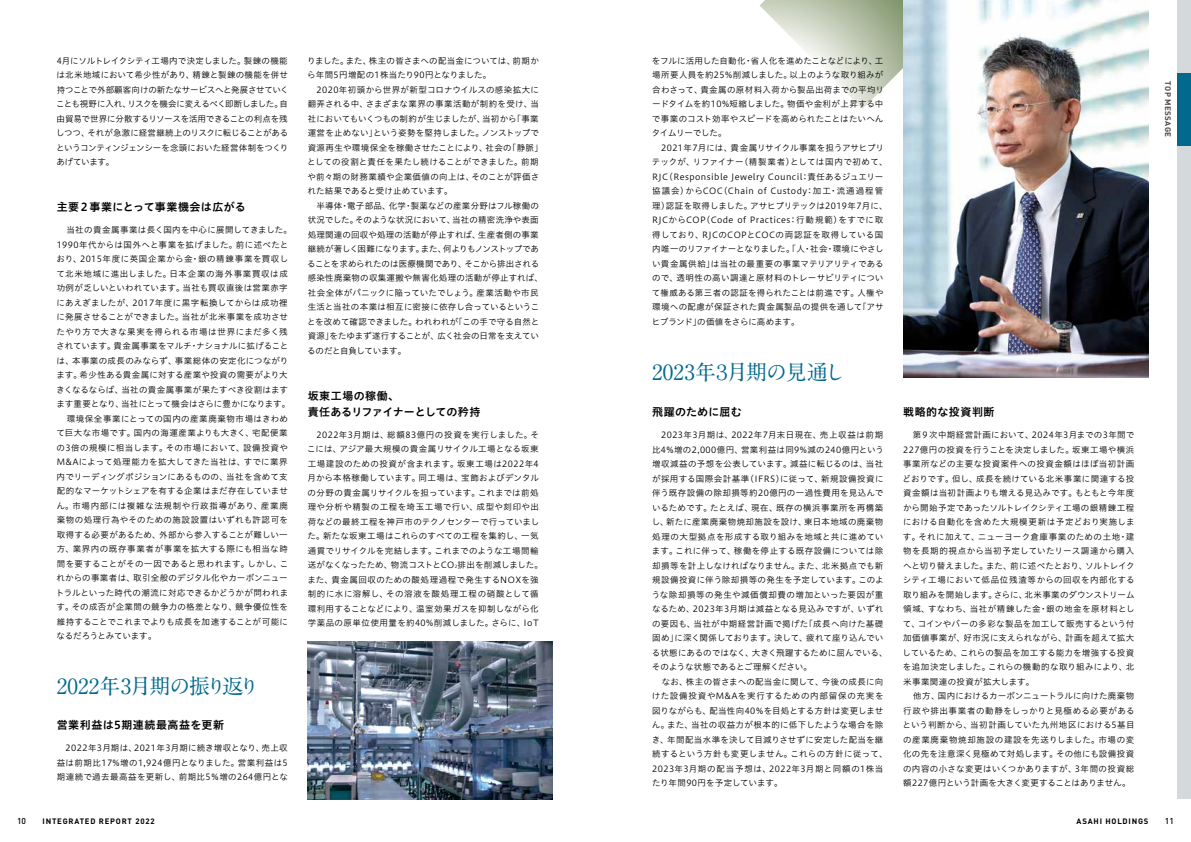
<style>
.page{position:relative;width:1191px;height:842px;background:#fff}
.page>*{position:absolute;margin:0;border:0;box-sizing:border-box;transform-origin:0 0}
.t1{font:700 21px "A1 Mincho Std";letter-spacing:-.05em;color:#00698d}
.t2{font:11px "Hiragino UD Sans Std W6";letter-spacing:.035em;color:#000}
.t3{font:11px/16px "Hiragino UD Sans Std W6";letter-spacing:.01em;color:#000}
.t4{font:11px "Hiragino UD Sans Std W6";letter-spacing:.015em;color:#000}
.t5{font:8.5px/14.5px "Hiragino UD Sans Std W3";letter-spacing:.03em;color:#000}
.t6{font:500 8.5px "DIN Pro";color:#000}
.t7{font:700 8px "DIN Pro";letter-spacing:.04em;color:#4c4948}
.t8{font:700 7.8px "DIN Pro";letter-spacing:.1em;color:#000}
.s1{font-size:4.2px}
</style>
<div class="page">
<svg style="left:760px;top:0;width:143px;height:109px"></svg>
<img style="left:903px;top:0;width:245px;height:377px">
<img style="left:308px;top:642px;width:245px;height:157px">
<div style="left:1176px;top:0;width:15px;height:799px;background:#d4d9dc"></div>
<div style="left:1176px;top:73px;width:15px;height:72px;background:#00698d"></div>
<p class="t5" style="left:56px;top:53px;width:234px;text-align:justify">4月にソルトレイクシティ工場内で決定しました。製錬の機能は北米地域において希少性があり、精錬と製錬の機能を併せ持つことで外部顧客向けの新たなサービスへと発展させていくことも視野に入れ、リスクを機会に変えるべく即断しました。自由貿易で世界に分散するリソースを活用できることの利点を残しつつ、それが急激に経営継続上のリスクに転じることがあるというコンティンジェンシーを念頭においた経営体制をつくりあげています。</p>
<p class="t2" style="left:57px;top:199px;width:191px">主要２事業にとって事業機会は広がる</p>
<p class="t5" style="left:56px;top:222px;width:238px">　当社の貴金属事業は長く国内を中心に展開してきました。<br>1990年代からは国外へと事業を拡げました。前に述べたとおり、2015年度に英国企業から金・銀の精錬事業を買収して北米地域に進出しました。日本企業の海外事業買収は成功例が乏しいといわれています。当社も買収直後は営業赤字にあえぎましたが、2017年度に黒字転換してからは成功裡に発展させることができました。当社が北米事業を成功させたやり方で大きな果実を得られる市場は世界にまだ多く残されています。貴金属事業をマルチ・ナショナルに拡げることは、本事業の成長のみならず、事業総体の安定化につながります。希少性ある貴金属に対する産業や投資の需要がより大きくなるならば、当社の貴金属事業が果たすべき役割はますます重要となり、当社にとって機会はさらに豊かになります。　環境保全事業にとっての国内の産業廃棄物市場はきわめて巨大な市場です。国内の海運産業よりも大きく、宅配便業の3倍の規模に相当します。その市場において、設備投資や<br>M&amp;Aによって処理能力を拡大してきた当社は、すでに業界内でリーディングポジションにあるものの、当社を含めて支配的なマーケットシェアを有する企業はまだ存在していません。市場内部には複雑な法規制や行政指導があり、産業廃棄物の処理行為やそのための施設設置はいずれも許認可を取得する必要があるため、外部から参入することが難しい一方、業界内の既存事業者が事業を拡大する際にも相当な時間を要することがその一因であると思われます。しかし、これからの事業者は、取引全般のデジタル化やカーボンニュートラルといった時代の潮流に対応できるかどうかが問われます。その成否が企業間の競争力の格差となり、競争優位性を維持することでこれまでよりも成長を加速することが可能になるだろうとみています。</p>
<h1 class="t1" style="left:57px;top:669px;width:205px">2022年3月期の振り返り</h1>
<p class="t2" style="left:57px;top:717px;width:169px">営業利益は5期連続最高益を更新</p>
<p class="t5" style="left:57px;top:740px;width:233px;text-align:justify">　2022年3月期は、2021年3月期に続き増収となり、売上収益は前期比17%増の1,924億円となりました。営業利益は5期連続で過去最高益を更新し、前期比5％増の264億円とな</p>
<p class="t5" style="left:307px;top:53px;width:237px">りました。また、株主の皆さまへの配当金については、前期から年間5円増配の1株当たり90円となりました。<br>　2020年初頭から世界が新型コロナウイルスの感染拡大に翻弄される中、さまざまな業界の事業活動が制約を受け、当社においてもいくつもの制約が生じましたが、当初から「事業運営を止めない」という姿勢を堅持しました。ノンストップで資源再生や環境保全を稼働させたことにより、社会の「静脈」としての役割と責任を果たし続けることができました。前期や前々期の財務業績や企業価値の向上は、そのことが評価された結果であると受け止めています。<br>　半導体・電子部品、化学・製薬などの産業分野はフル稼働の状況でした。そのような状況において、当社の精密洗浄や表面処理関連の回収や処理の活動が停止すれば、生産者側の事業継続が著しく困難になります。また、何よりもノンストップであることを求められたのは医療機関であり、そこから排出される感染性廃棄物の収集運搬や無害化処理の活動が停止すれば、社会全体がパニックに陥っていたでしょう。産業活動や市民生活と当社の本業は相互に密接に依存し合っているということを改めて確認できました。われわれが「この手で守る自然と資源」をたゆまず遂行することが、広く社会の日常を支えているのだと自負しています。</p>
<p class="t3" style="left:308px;top:387px;width:174px">坂東工場の稼働、<br>責任あるリファイナーとしての矜持</p>
<p class="t5" style="left:307px;top:427px;width:237px">　2022年3月期は、総額83億円の投資を実行しました。そこには、アジア最大規模の貴金属リサイクル工場となる坂東工場建設のための投資が含まれます。坂東工場は2022年4月から本格稼働しています。同工場は、宝飾およびデンタルの分野の貴金属リサイクルを担っています。これまでは前処理や分析や精製の工程を埼玉工場で行い、成型や刻印や出荷などの最終工程を神戸市のテクノセンターで行っていました。新たな坂東工場はこれらのすべての工程を集約し、一気通貫でリサイクルを完結します。これまでのような工場間輸送がなくなったため、物流コストとCO<span class="s1">2</span>排出を削減しました。また、貴金属回収のための酸処理過程で発生するNOXを強制的に水に溶解し、その溶液を酸処理工程の硝酸として循環利用することなどにより、温室効果ガスを抑制しながら化学薬品の原単位使用量を約40%削減しました。さらに、IoT</p>
<p class="t5" style="left:652px;top:53px;width:237px">をフルに活用した自動化・省人化を進めたことなどにより、工場所要人員を約25%削減しました。以上のような取り組みが合わさって、貴金属の原材料入荷から製品出荷までの平均リードタイムを約10%短縮しました。物価や金利が上昇する中で事業のコスト効率やスピードを高められたことはたいへんタイムリーでした。<br>　2021年7月には、貴金属リサイクル事業を担うアサヒプリテックが、リファイナー（精製業者）としては国内で初めて、<br>RJC（Responsible Jewelry Council：責任あるジュエリー協議会）からCOC（Chain of Custody：加工・流通過程管理）認証を取得しました。アサヒプリテックは2019年7月に、<br>RJCからCOP（Code of Practices：行動規範）をすでに取得しており、RJCのCOPとCOCの両認証を取得している国内唯一のリファイナーとなりました。「人・社会・環境にやさしい貴金属供給」は当社の最重要の事業マテリアリティであるので、透明性の高い調達と原材料のトレーサビリティについて権威ある第三者の認証を得られたことは前進です。人権や環境への配慮が保証された貴金属製品の提供を通して「アサヒブランド」の価値をさらに高めます。</p>
<h1 class="t1" style="left:652px;top:355px;width:195px">2023年３月期の見通し</h1>
<p class="t4" style="left:652px;top:404px;width:91px">飛躍のために屈む</p>
<p class="t5" style="left:651px;top:427px;width:237px">　2023年3月期は、2022年7月末日現在、売上収益は前期比4%増の2,000億円、営業利益は同9%減の240億円という増収減益の予想を公表しています。減益に転じるのは、当社が採用する国際会計基準（IFRS）に従って、新規設備投資に伴う既存設備の除却損等約20億円の一過性費用を見込んでいるためです。たとえば、現在、既存の横浜事業所を再構築し、新たに産業廃棄物焼却施設を設け、東日本地域の廃棄物処理の大型拠点を形成する取り組みを地域と共に進めています。これに伴って、稼働を停止する既存設備については除却損等を計上しなければなりません。また、北米拠点でも新規設備投資に伴う除却損等の発生を予定しています。このような除却損等の発生や減価償却費の増加といった要因が重なるため、2023年3月期は減益となる見込みですが、いずれの要因も、当社が中期経営計画で掲げた「成長へ向けた基礎固め」に深く関係しております。決して、疲れて座り込んでいる状態にあるのではなく、大きく飛躍するために屈んでいる、そのような状態であるとご理解ください。<br>　なお、株主の皆さまへの配当金に関して、今後の成長に向けた設備投資やM&amp;Aを実行するための内部留保の充実を図りながらも、配当性向40％を目処とする方針は変更しません。また、当社の収益力が根本的に低下したような場合を除き、年間配当水準を決して目減りさせずに安定した配当を継続するという方針も変更しません。これらの方針に従って、<br>2023年3月期の配当予想は、2022年3月期と同額の1株当たり年間90円を予定しています。</p>
<p class="t2" style="left:903px;top:404px;width:93px">戦略的な投資判断</p>
<p class="t5" style="left:902px;top:427px;width:234px">　第９次中期経営計画において、2024年3月までの3年間で<br>227億円の投資を行うことを決定しました。坂東工場や横浜事業所などの主要な投資案件への投資金額はほぼ当初計画どおりです。但し、成長を続けている北米事業に関連する投資金額は当初計画よりも増える見込みです。もともと今年度から開始予定であったソルトレイクシティ工場の銀精錬工程における自動化を含めた大規模更新は予定どおり実施します。それに加えて、ニューヨーク倉庫事業のための土地・建物を長期的視点から当初予定していたリース調達から購入へと切り替えました。また、前に述べたとおり、ソルトレイクシティ工場において低品位残渣等からの回収を内部化する取り組みを開始します。さらに、北米事業のダウンストリーム領域、すなわち、当社が精錬した金・銀の地金を原材料として、コインやバーの多彩な製品を加工して販売するという付加価値事業が、好市況に支えられながら、計画を超えて拡大しているため、これらの製品を加工する能力を増強する投資を追加決定しました。これらの機動的な取り組みにより、北米事業関連の投資が拡大します。<br>　他方、国内におけるカーボンニュートラルに向けた廃棄物行政や排出事業者の動静をしっかりと見極める必要があるという判断から、当初計画していた九州地区における5基目の産業廃棄物焼却施設の建設を先送りしました。市場の変化の先を注意深く見極めて対処します。その他にも設備投資の内容の小さな変更はいくつかありますが、3年間の投資総額227億円という計画を大きく変更することはありません。</p>
<p class="t7" style="left:1174px;top:81px;width:57px;rotate:90deg">TOP MESSAGE</p>
<p class="t6" style="left:17px;top:814px;width:11px">10</p>
<p class="t8" style="left:43px;top:814px;width:114px">INTEGRATED REPORT 2022</p>
<p class="t8" style="left:1076px;top:814px;width:73px">ASAHI HOLDINGS</p>
<p class="t6" style="left:1164px;top:814px;width:11px">11</p>
</div>
